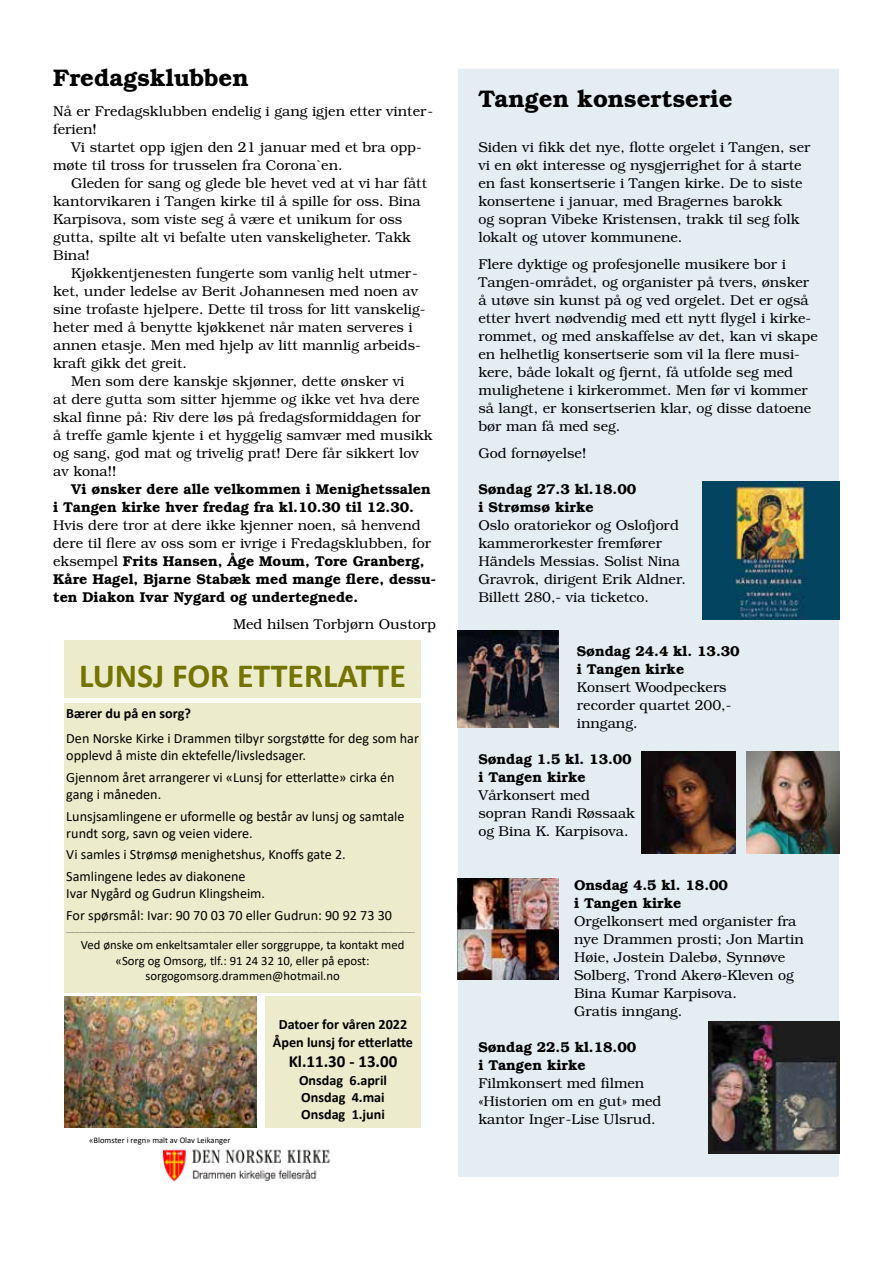
<style>
.page{position:relative;width:893px;height:1263px;background:#fff}
.page>*{position:absolute;margin:0;border:0;box-sizing:border-box;transform-origin:0 0}
.t1{font:700 33.9px "Calibri";color:#747400}
.t2{font:600 24px "Bookman";color:#000}
.t3{font:700 16.95px "Calibri";color:#000}
.t4{font:300 14.25px/18px "Bookman";color:#000}
.t5{font:600 14.25px/18px "Bookman";color:#000}
.t6{font:14.25px "Calibri";color:#000}
.t7{font:700 14.25px "Calibri";color:#000}
.t8{font:14.1px/17.2px "Calibri";color:#000}
.t9{font:700 14.1px/17.2px "Calibri";color:#000;text-align:center}
.t10{font:12.75px/15.6px "Calibri";color:#000;text-align:center}
.t11{font:8.55px "Calibri";color:#000}
.t12{font:4.2px "Calibri";color:#000}
.s1{font-weight:300}
</style>
<div class="page">
<div style="left:457px;top:68px;width:383px;height:1110px;background:#e4edf2;border:1px solid #fff"></div>
<img style="left:708px;top:1022px;width:132px;height:131px">
<img style="left:747px;top:752px;width:93px;height:102px">
<img style="left:642px;top:752px;width:93px;height:102px">
<img style="left:702px;top:482px;width:138px;height:138px">
<img style="left:457px;top:879px;width:102px;height:101px">
<img style="left:457px;top:631px;width:102px;height:97px">
<div style="left:64px;top:703px;width:357px;height:289px;background:#ececcc"></div>
<div style="left:64px;top:641px;width:357px;height:57px;background:#ececcc"></div>
<div style="left:265px;top:996px;width:156px;height:132px;background:#ececcc"></div>
<img style="left:64px;top:996px;width:193px;height:132px">
<img style="left:164px;top:1149px;width:166px;height:32px">
<h2 class="t2" style="left:53px;top:64px;width:197px">Fredagsklubben</h2>
<p class="t4" style="left:53px;top:102px;width:381px">Nå er Fredagsklubben endelig i gang igjen etter vinter&shy;ferien!</p>
<p class="t4" style="left:53px;top:138px;width:370px;text-indent:18px">Vi startet opp igjen den 21 januar med et bra opp&shy;møte til tross for trusselen fra Corona`en.</p>
<p class="t4" style="left:53px;top:174px;width:375px;text-indent:18px">Gleden for sang og glede ble hevet ved at vi har fått kantorvikaren i Tangen kirke til å spille for oss. Bina Karpisova, som viste seg å være et unikum for oss gutta, spilte alt vi befalte uten vanskeligheter. Takk Bina!</p>
<p class="t4" style="left:53px;top:264px;width:374px;text-indent:18px">Kjøkkentjenesten fungerte som vanlig helt utmer&shy;ket, under ledelse av Berit Johannesen med noen av sine trofaste hjelpere. Dette til tross for litt vanskelig&shy;heter med å benytte kjøkkenet når maten serveres i annen etasje. Men med hjelp av litt mannlig arbeids&shy;kraft gikk det greit.</p>
<p class="t4" style="left:53px;top:372px;width:381px;text-indent:18px">Men som dere kanskje skjønner, dette ønsker vi<br>at dere gutta som sitter hjemme og ikke vet hva dere skal finne på: Riv dere løs på fredagsformiddagen for<br>å treffe gamle kjente i et hyggelig samvær med musikk og sang, god mat og trivelig prat! Dere får sikkert lov av kona!!</p>
<p class="t5" style="left:53px;top:480px;width:379px;text-indent:18px">Vi ønsker dere alle velkommen i Menighetssalen i Tangen kirke hver fredag fra kl.10.30 til 12.30.</p>
<p class="t5" style="left:53px;top:516px;width:384px"><span class="s1">Hvis dere tror at dere ikke kjenner noen, så henvend dere til flere av oss som er ivrige i Fredagsklubben, for eksempel</span> Frits Hansen, Åge Moum, Tore Granberg, Kåre Hagel, Bjarne Stabæk med mange flere, dessu&shy;ten Diakon Ivar Nygard og undertegnede.</p>
<p class="t4" style="left:233px;top:615px;width:204px">Med hilsen Torbjørn Oustorp</p>
<h1 class="t1" style="left:79px;top:652px;width:328px">LUNSJ FOR ETTERLATTE</h1>
<p class="t9" style="left:66px;top:705px;width:126px">Bærer du på en sorg?</p>
<p class="t8" style="left:66px;top:729px;width:354px">Den Norske Kirke i Drammen tilbyr sorgstøtte for deg som har</p>
<p class="t6" style="left:66px;top:746px;width:241px">opplevd å miste din ektefelle/livsledsager.</p>
<p class="t8" style="left:66px;top:768px;width:330px">Gjennom året arrangerer vi «Lunsj for etterlatte» cirka én gang i måneden.</p>
<p class="t8" style="left:66px;top:807px;width:340px">Lunsjsamlingene er uformelle og består av lunsj og samtale rundt sorg, savn og veien videre.</p>
<p class="t8" style="left:66px;top:846px;width:281px">Vi samles i Strømsø menighetshus, Knoffs gate 2.</p>
<p class="t6" style="left:66px;top:866px;width:181px">Samlingene ledes av diakonene</p>
<p class="t8" style="left:66px;top:882px;width:327px;line-height:21.6px">Ivar Nygård og Gudrun Klingsheim.<br>For spørsmål: Ivar: 90 70 03 70 eller Gudrun: 90 92 73 30</p>
<p class="t12" style="left:66px;top:927px;width:350px">_____________________________________________________________________________________________________________________________________________________________________</p>
<p class="t10" style="left:81px;top:937px;width:325px">Ved ønske om enkeltsamtaler eller sorggruppe, ta kontakt med «Sorg og Omsorg, tlf.: 91 24 32 10, eller på epost: sorgogomsorg.drammen@hotmail.no</p>
<p class="t11" style="left:89px;top:1134px;width:143px">«Blomster i regn» malt av Olav Leikanger</p>
<p class="t9" style="left:273px;top:1016px;width:142px">Datoer for våren 2022<br>Åpen lunsj for etterlatte</p>
<p class="t3" style="left:289px;top:1049px;width:110px">Kl.11.30 - 13.00</p>
<p class="t9" style="left:299px;top:1071px;width:89px">Onsdag 6.april</p>
<p class="t7" style="left:301px;top:1087px;width:85px">Onsdag 4.mai</p>
<p class="t9" style="left:301px;top:1105px;width:85px">Onsdag 1.juni</p>
<h2 class="t2" style="left:478px;top:85px;width:256px">Tangen konsertserie</h2>
<p class="t4" style="left:478px;top:138px;width:333px">Siden vi fikk det nye, flotte orgelet i Tangen, ser vi en økt interesse og nysgjerrighet for å starte en fast konsertserie i Tangen kirke. De to siste konsertene i januar, med Bragernes barokk<br>og sopran Vibeke Kristensen, trakk til seg folk lokalt og utover kommunene.</p>
<p class="t4" style="left:478px;top:255px;width:341px">Flere dyktige og profesjonelle musikere bor i Tangen-området, og organister på tvers, ønsker å utøve sin kunst på og ved orgelet. Det er også etter hvert nødvendig med ett nytt flygel i kirke&shy;rommet, og med anskaffelse av det, kan vi skape en helhetlig konsertserie som vil la flere musi&shy;kere, både lokalt og fjernt, få utfolde seg med mulighetene i kirkerommet. Men før vi kommer så langt, er konsertserien klar, og disse datoene bør man få med seg.</p>
<p class="t4" style="left:478px;top:444px;width:109px">God fornøyelse!</p>
<p class="t5" style="left:478px;top:480px;width:159px">Søndag 27.3 kl.18.00 i Strømsø kirke</p>
<p class="t4" style="left:478px;top:516px;width:209px">Oslo oratoriekor og Oslofjord kammerorkester fremfører<br>Händels Messias. Solist Nina<br>Gravrok, dirigent Erik Aldner.<br>Billett 280,- via ticketco.</p>
<p class="t5" style="left:577px;top:642px;width:164px">Søndag 24.4 kl. 13.30 i Tangen kirke</p>
<p class="t4" style="left:577px;top:678px;width:156px">Konsert Woodpeckers recorder quartet 200,- inngang.</p>
<p class="t5" style="left:478px;top:750px;width:155px">Søndag 1.5 kl. 13.00 i Tangen kirke</p>
<p class="t4" style="left:478px;top:786px;width:158px">Vårkonsert med sopran Randi Røssaak og Bina K. Karpisova.</p>
<p class="t5" style="left:574px;top:876px;width:155px">Onsdag 4.5 kl. 18.00 i Tangen kirke</p>
<p class="t4" style="left:574px;top:912px;width:231px">Orgelkonsert med organister fra nye Drammen prosti; Jon Martin<br>Høie, Jostein Dalebø, Synnøve<br>Solberg, Trond Akerø-Kleven og<br>Bina Kumar Karpisova.<br>Gratis inngang.</p>
<p class="t5" style="left:478px;top:1038px;width:159px">Søndag 22.5 kl.18.00 i Tangen kirke</p>
<p class="t4" style="left:478px;top:1074px;width:184px">Filmkonsert med filmen «Historien om en gut» med kantor Inger-Lise Ulsrud.</p>
</div>
